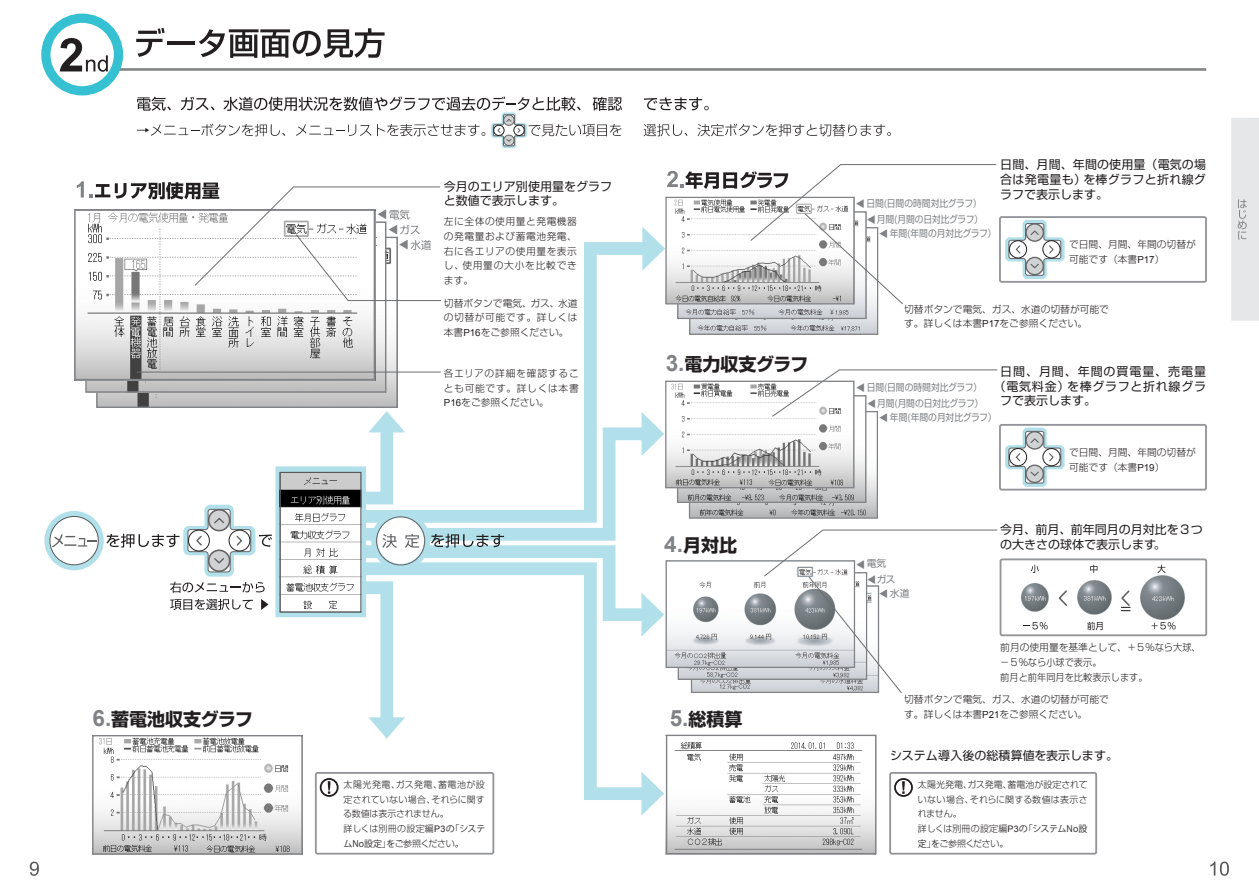
<style>
.page{position:relative;width:1259px;height:893px;background:#fff}
.page>*{position:absolute;margin:0;border:0;box-sizing:border-box;transform-origin:0 0}
.t1{font:700 18px "Shin Go Pro";color:#231f20}
.t2{font:12px/14.4px "Shin Go Pro";color:#231f20}
.t3{font:12px "Shin Go Pro";letter-spacing:.06em;color:#231f20}
.t4{font:12px "Shin Go Pro";letter-spacing:.075em;color:#231f20}
.t5{font:10.65px "MS Gothic";color:#808285}
.t6{font:300 9.75px/14.7px "Shin Go Pro";color:#231f20}
.t7{font:9.75px "Shin Go Pro";letter-spacing:-.015em;color:#808285;scale:.9 1}
.t8{font:9.75px "Shin Go Pro";letter-spacing:-.015em;color:#808285}
.t9{font:300 9px/14.7px "Shin Go Pro";letter-spacing:.005em;color:#231f20}
.s1{font-family:"Arial";font-weight:400}
.s2{font-family:"Arial";font-size:22.5px;color:#808285}
.s3{font-family:"Koz Go Pro";font-weight:400}
</style>
<div class="page">
<img style="left:94px;top:737px;width:207px;height:116px">
<div style="left:98px;top:393px;width:249px;height:13px;background:#c4c4c4"></div>
<img style="left:693px;top:680px;width:70px;height:11px">
<img style="left:87px;top:380px;width:260px;height:11px">
<img style="left:1140px;top:575px;width:44px;height:45px">
<img style="left:1077px;top:581px;width:34px;height:34px">
<img style="left:1021px;top:584px;width:28px;height:27px">
<img style="left:679px;top:668px;width:84px;height:10px">
<img style="left:667px;top:581px;width:96px;height:85px">
<img style="left:691px;top:305px;width:185px;height:28px">
<div style="left:689px;top:227px;width:189px;height:108px;border:1px solid #808285"></div>
<img style="left:679px;top:305px;width:185px;height:12px">
<div style="left:677px;top:211px;width:189px;height:108px;border:1px solid #808285"></div>
<hr style="left:49px;top:68px;width:1157px;height:3px;background:#808285">
<svg style="left:46px;top:18px;width:72px;height:73px"></svg>
<div style="left:41px;top:14px;width:82px;height:81px;border:9px solid #36c1d2;border-radius:50%"></div>
<svg style="left:60px;top:38px;width:48px;height:34px"></svg>
<svg style="left:347px;top:242px;width:295px;height:169px"></svg>
<svg style="left:493px;top:739px;width:148px;height:67px"></svg>
<svg style="left:641px;top:772px;width:23px;height:44px"></svg>
<svg style="left:644px;top:97px;width:64px;height:13px"></svg>
<svg style="left:643px;top:124px;width:44px;height:12px"></svg>
<svg style="left:697px;top:124px;width:194px;height:12px"></svg>
<svg style="left:136px;top:28px;width:29px;height:29px"></svg>
<hr style="left:167px;top:41px;width:28px;height:4px;background:#231f20">
<svg style="left:199px;top:28px;width:185px;height:30px"></svg>
<svg style="left:47px;top:514px;width:54px;height:53px"></svg>
<div style="left:44px;top:511px;width:60px;height:59px;border:6px solid #b1e0ea;border-radius:50%"></div>
<div style="left:50px;top:516px;width:48px;height:49px;background:#fff;border-radius:50%"></div>
<div style="left:49px;top:516px;width:50px;height:49px;border:1px solid #57585a;border-radius:50%"></div>
<svg style="left:52px;top:534px;width:45px;height:13px"></svg>
<svg style="left:170px;top:599px;width:83px;height:11px"></svg>
<svg style="left:1210px;top:861px;width:19px;height:15px"></svg>
<div style="left:92px;top:735px;width:211px;height:120px;border:1px solid #808285"></div>
<div style="left:315px;top:772px;width:179px;height:83px;border:2px solid #939598;border-radius:2px"></div>
<div style="left:320px;top:778px;width:18px;height:19px;border:2px solid #231f20;border-radius:50%"></div>
<svg style="left:328px;top:781px;width:2px;height:13px"></svg>
<div style="left:889px;top:772px;width:208px;height:83px;border:2px solid #939598;border-radius:2px"></div>
<div style="left:894px;top:778px;width:19px;height:19px;border:2px solid #231f20;border-radius:50%"></div>
<svg style="left:902px;top:781px;width:2px;height:13px"></svg>
<div style="left:999px;top:216px;width:208px;height:67px;border:2px solid #939598;border-radius:2px"></div>
<img style="left:691px;top:417px;width:185px;height:100px">
<div style="left:689px;top:411px;width:189px;height:108px;border:1px solid #808285"></div>
<img style="left:679px;top:417px;width:185px;height:84px">
<div style="left:677px;top:395px;width:189px;height:108px;border:1px solid #808285"></div>
<img style="left:667px;top:383px;width:185px;height:103px">
<svg style="left:642px;top:164px;width:425px;height:141px"></svg>
<svg style="left:771px;top:369px;width:227px;height:48px"></svg>
<svg style="left:106px;top:504px;width:166px;height:89px"></svg>
<svg style="left:1058px;top:590px;width:9px;height:16px"></svg>
<div style="left:665px;top:560px;width:190px;height:108px;border:1px solid #808285"></div>
<svg style="left:1087px;top:622px;width:15px;height:8px"></svg>
<svg style="left:1023px;top:622px;width:24px;height:7px"></svg>
<svg style="left:1151px;top:622px;width:24px;height:7px"></svg>
<svg style="left:1090px;top:565px;width:7px;height:8px"></svg>
<svg style="left:1031px;top:565px;width:8px;height:8px"></svg>
<svg style="left:1157px;top:565px;width:8px;height:8px"></svg>
<div style="left:999px;top:558px;width:208px;height:78px;border:2px solid #939598;border-radius:2px"></div>
<svg style="left:763px;top:529px;width:235px;height:164px"></svg>
<svg style="left:30px;top:862px;width:9px;height:14px"></svg>
<svg style="left:261px;top:599px;width:7px;height:11px"></svg>
<svg style="left:137px;top:96px;width:485px;height:53px"></svg>
<svg style="left:275px;top:466px;width:72px;height:151px"></svg>
<img style="left:282px;top:474px;width:65px;height:137px">
<div style="left:280px;top:472px;width:81px;height:141px;border:1px solid #57585a"></div>
<svg style="left:1121px;top:590px;width:10px;height:21px"></svg>
<img style="left:668px;top:742px;width:206px;height:110px">
<div style="left:666px;top:735px;width:210px;height:119px;border:1px solid #808285"></div>
<div style="left:999px;top:424px;width:208px;height:67px;border:2px solid #939598;border-radius:2px"></div>
<svg style="left:1002px;top:425px;width:65px;height:64px"></svg>
<svg style="left:347px;top:411px;width:317px;height:328px"></svg>
<div style="left:665px;top:381px;width:189px;height:107px;border:1px solid #808285"></div>
<div style="left:665px;top:197px;width:190px;height:107px;border:1px solid #808285"></div>
<img style="left:76px;top:301px;width:297px;height:77px">
<div style="left:74px;top:209px;width:301px;height:171px;border:1px solid #808285"></div>
<svg style="left:77px;top:181px;width:364px;height:120px"></svg>
<hr style="left:137px;top:372px;width:303px;height:1px;background:#6c6d70">
<div style="left:1231px;top:118px;width:28px;height:203px;background:#e6e7e9"></div>
<svg style="left:1237px;top:199px;width:9px;height:41px"></svg>
<p class="t2" style="left:444px;top:178px;width:169px">今月のエリア別使用量をグラフと数値で表示します。</p>
<p class="t6" style="left:444px;top:213px;width:134px;text-align:justify">左に全体の使用量と発電機器の発電量および蓄電池発電、右に各エリアの使用量を表示し、使用量の大小を比較できます。</p>
<p class="t6" style="left:444px;top:294px;width:135px;text-align:justify">切替ボタンで電気、ガス、水道の切替が可能です。詳しくは本書<span class="s1">P16</span>をご参照ください。</p>
<p class="t6" style="left:444px;top:365px;width:136px;text-align:justify">各エリアの詳細を確認することも可能です。詳しくは本書<span class="s1">P16</span>をご参照ください。</p>
<h1 class="t1" style="left:666px;top:350px;width:144px"><span class="s2">3.</span>電力収支グラフ</h1>
<h1 class="t1" style="left:664px;top:531px;width:74px"><span class="s2">4.</span>月対比</h1>
<h1 class="t1" style="left:92px;top:705px;width:162px"><span class="s2">6.</span>蓄電池収支グラフ</h1>
<h1 class="t1" style="left:669px;top:705px;width:74px"><span class="s2">5.</span>総積算</h1>
<p class="t5" style="left:855px;top:209px;width:12px;rotate:-90deg">▲</p>
<p class="t7" style="left:866px;top:195px;width:129px">日間(日間の時間対比グラフ）</p>
<p class="t5" style="left:878px;top:239px;width:12px;rotate:-90deg">▲</p>
<p class="t7" style="left:889px;top:225px;width:120px">年間(年間の月対比グラフ）</p>
<p class="t5" style="left:866px;top:225px;width:12px;rotate:-90deg">▲</p>
<p class="t7" style="left:877px;top:211px;width:119px">月間(月間の日対比グラフ）</p>
<p class="t2" style="left:1000px;top:156px;width:207px;text-align:justify">日間、月間、年間の使用量（電気の場合は発電量も）を棒グラフと折れ線グラフで表示します。</p>
<p class="t6" style="left:1069px;top:236px;width:128px">で日間、月間、年間の切替が可能です（本書<span class="s1">P17</span>）</p>
<p class="t6" style="left:904px;top:300px;width:206px">切替ボタンで電気、ガス、水道の切替が可能です。詳しくは本書<span class="s1">P17</span>をご参照ください。</p>
<p class="t5" style="left:855px;top:393px;width:12px;rotate:-90deg">▲</p>
<p class="t7" style="left:866px;top:379px;width:129px">日間(日間の時間対比グラフ）</p>
<p class="t5" style="left:878px;top:423px;width:12px;rotate:-90deg">▲</p>
<p class="t7" style="left:890px;top:409px;width:120px">年間(年間の月対比グラフ）</p>
<p class="t5" style="left:866px;top:409px;width:12px;rotate:-90deg">▲</p>
<p class="t7" style="left:877px;top:395px;width:119px">月間(月間の日対比グラフ）</p>
<p class="t4" style="left:1000px;top:362px;width:207px">日間、月間、年間の買電量、売電量</p>
<p class="t3" style="left:994px;top:376px;width:214px">（電気料金）を棒グラフと折れ線グラ</p>
<p class="t2" style="left:1000px;top:392px;width:97px">フで表示します。</p>
<p class="t6" style="left:1069px;top:444px;width:128px">で日間、月間、年間の切替が可能です（本書<span class="s1">P19</span>）</p>
<p class="t5" style="left:855px;top:569px;width:12px;rotate:-90deg">▲</p>
<p class="t8" style="left:867px;top:556px;width:21px">電気</p>
<p class="t5" style="left:878px;top:599px;width:12px;rotate:-90deg">▲</p>
<p class="t8" style="left:890px;top:586px;width:21px">水道</p>
<p class="t5" style="left:866px;top:585px;width:12px;rotate:-90deg">▲</p>
<p class="t8" style="left:877px;top:571px;width:20px">ガス</p>
<p class="t2" style="left:1000px;top:521px;width:204px">今月、前月、前年同月の月対比を３つの大きさの球体で表示します。</p>
<p class="t6" style="left:1000px;top:639px;width:202px">前月の使用量を基準として、＋５％なら大球、－５％なら小球で表示。<br>前月と前年同月を比較表示します。</p>
<p class="t6" style="left:904px;top:691px;width:206px">切替ボタンで電気、ガス、水道の切替が可能です。詳しくは本書<span class="s1">P21</span>をご参照ください。</p>
<p class="t2" style="left:890px;top:747px;width:230px">システム導入後の総積算値を表示します。</p>
<p class="t9" style="left:343px;top:776px;width:144px">太陽光発電、ガス発電、蓄電池が設定されていない場合、それらに関する数値は表示されません。<br>詳しくは別冊の設定編<span class="s1">P3</span><span class="s3">の「システムNo設定」を</span>ご参照ください。</p>
<p class="t9" style="left:918px;top:776px;width:171px">太陽光発電、ガス発電、蓄電池が設定されていない場合、それらに関する数値は表示されません。<br>詳しくは別冊の設定編<span class="s1">P3</span><span class="s3">の「システムNo設定」を</span>ご参照ください。</p>
</div>
